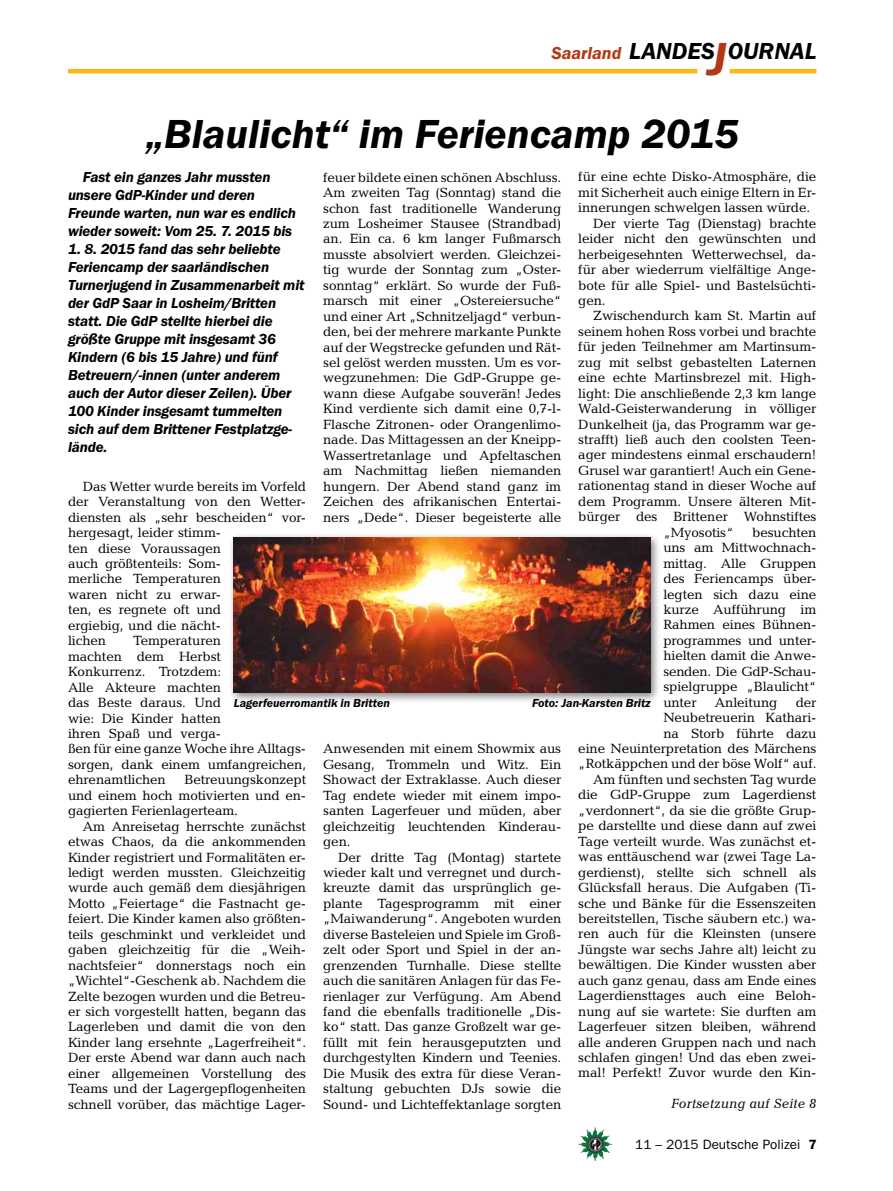
<style>
.page{position:relative;width:893px;height:1191px;background:#fff}
.page>*{position:absolute;margin:0;border:0;box-sizing:border-box;transform-origin:0 0}
.t1{font:italic 600 42px "Franklin Gothic Itc T";color:#000}
.t2{font:italic 600 24px "Franklin Gothic Itc T";color:#000}
.t3{font:italic 600 18px "Franklin Gothic Itc T";color:#b33916}
.t4{font:italic 600 15px/18px "Franklin Gothic Itc T";letter-spacing:-.01em;color:#000}
.t5{font:13.5px/15.5px "Candida";letter-spacing:-.01em;color:#000;text-align:justify}
.t6{font:13.5px "Franklin Gothic";color:#000}
.t7{font:italic 13.5px "Candida";color:#000}
.t8{font:italic 600 12px "Franklin Gothic Itc T";color:#000}
.s1{font-size:48px;color:#b33916}
.s2{font-weight:600}
</style>
<div class="page">
<img style="left:578px;top:1127px;width:17px;height:25px">
<hr style="left:730px;top:69px;width:86px;height:4px;background:#fdb913">
<hr style="left:68px;top:69px;width:629px;height:4px;background:#fdb913">
<div style="left:229px;top:532px;width:433px;height:172px;background:#000;opacity:.5"></div>
<img style="left:234px;top:538px;width:417px;height:154px">
<h3 class="t3" style="left:551px;top:42px;width:71px">Saarland</h3>
<h2 class="t2" style="left:629px;top:37px;width:189px">LANDES<span class="s1">J</span>OURNAL</h2>
<h1 class="t1" style="left:146px;top:109px;width:594px">„Blaulicht“ im Feriencamp 2015</h1>
<p class="t5" style="left:323px;top:169px;width:240px">feuer bildete einen schönen Abschluss.<br>Am zweiten Tag (Sonntag) stand die schon fast traditionelle Wanderung zum Losheimer Stausee (Strandbad) an. Ein ca. 6 km langer Fußmarsch musste absolviert werden. Gleichzei&shy;tig wurde der Sonntag zum „Oster&shy;sonntag“ erklärt. So wurde der Fuß&shy;marsch mit einer „Ostereiersuche“ und einer Art „Schnitzeljagd“ verbun&shy;den, bei der mehrere markante Punkte auf der Wegstrecke gefunden und Rät&shy;sel gelöst werden mussten. Um es vor&shy;wegzunehmen: Die GdP-Gruppe ge&shy;wann diese Aufgabe souverän! Jedes Kind verdiente sich damit eine 0,7-l-Flasche Zitronen- oder Orangenlimo&shy;nade. Das Mittagessen an der Kneipp-Wassertretanlage und Apfeltaschen am Nachmittag ließen niemanden hungern. Der Abend stand ganz im Zeichen des afrikanischen Entertai&shy;ners „Dede“. Dieser begeisterte alle</p>
<p class="t5" style="left:578px;top:169px;width:240px">für eine echte Disko-Atmosphäre, die</p>
<p class="t5" style="left:578px;top:184px;width:240px">mit Sicherheit auch einige Eltern in Er-</p>
<p class="t5" style="left:578px;top:200px;width:233px">innerungen schwelgen lassen würde.</p>
<p class="t5" style="left:593px;top:215px;width:225px">Der vierte Tag (Dienstag) brachte</p>
<p class="t5" style="left:578px;top:231px;width:240px">leider nicht den gewünschten und</p>
<p class="t5" style="left:578px;top:246px;width:240px">herbeigesehnten Wetterwechsel, da-</p>
<p class="t5" style="left:578px;top:262px;width:240px">für aber wiederrum vielfältige Ange-</p>
<p class="t5" style="left:578px;top:277px;width:240px">bote für alle Spiel- und Bastelsüchti-</p>
<p class="t5" style="left:578px;top:293px;width:29px">gen.</p>
<p class="t5" style="left:593px;top:308px;width:225px">Zwischendurch kam St. Martin auf</p>
<p class="t5" style="left:578px;top:323px;width:240px">seinem hohen Ross vorbei und brachte</p>
<p class="t5" style="left:578px;top:339px;width:240px">für jeden Teilnehmer am Martinsum-</p>
<p class="t5" style="left:578px;top:354px;width:240px">zug mit selbst gebastelten Laternen</p>
<p class="t5" style="left:578px;top:370px;width:240px">eine echte Martinsbrezel mit. High-</p>
<p class="t5" style="left:578px;top:385px;width:240px">light: Die anschließende 2,3 km lange</p>
<p class="t5" style="left:578px;top:401px;width:240px">Wald-Geisterwanderung in völliger</p>
<p class="t5" style="left:578px;top:416px;width:240px">Dunkelheit (ja, das Programm war ge-</p>
<p class="t5" style="left:578px;top:432px;width:240px">strafft) ließ auch den coolsten Teen-</p>
<p class="t5" style="left:578px;top:447px;width:240px">ager mindestens einmal erschaudern!</p>
<p class="t5" style="left:578px;top:462px;width:240px">Grusel war garantiert! Auch ein Gene-</p>
<p class="t5" style="left:578px;top:478px;width:240px">rationentag stand in dieser Woche auf</p>
<p class="t5" style="left:578px;top:493px;width:240px">dem Programm. Unsere älteren Mit-</p>
<p class="t5" style="left:578px;top:509px;width:240px">bürger des Brittener Wohnstiftes</p>
<p class="t5" style="left:663px;top:524px;width:72px">„Myosotis“</p>
<p class="t4" style="left:68px;top:168px;width:229px;text-indent:15px">Fast ein ganzes Jahr mussten unsere GdP-Kinder und deren<br>Freunde warten, nun war es endlich wieder soweit: Vom 25. 7. 2015 bis</p>
<p class="t4" style="left:68px;top:240px;width:238px">1. 8. 2015 fand das sehr beliebte<br>Feriencamp der saarländischen<br>Turnerjugend in Zusammenarbeit mit der GdP Saar in Losheim/Britten statt. Die GdP stellte hierbei die größte Gruppe mit insgesamt 36<br>Kindern (6 bis 15 Jahre) und fünf<br>Betreuern/-innen (unter anderem auch der Autor dieser Zeilen). Über<br>100 Kinder insgesamt tummelten sich auf dem Brittener Festplatzge&shy;lände.</p>
<p class="t5" style="left:68px;top:478px;width:240px;text-align:left;text-indent:15px">Das Wetter wurde bereits im Vorfeld der Veranstaltung von den Wetter&shy;diensten als „sehr bescheiden“ vor&shy;hergesagt, leider stimm-<br>ten diese Voraussagen<br>auch größtenteils: Som-<br>merliche Temperaturen<br>waren nicht zu erwar-<br>ten, es regnete oft und<br>ergiebig, und die nächt-<br>lichen</p>
<p class="t5" style="left:663px;top:524px;width:155px;text-indent:89px">besuchten uns am Mittwochnach&shy;mittag. Alle Gruppen des Feriencamps über&shy;legten sich dazu eine kurze Aufführung im Rahmen eines Bühnen&shy;programmes und unter&shy;hielten damit die Anwe&shy;senden. Die GdP-Schau&shy;spielgruppe „Blaulicht“ unter</p>
<p class="t5" style="left:68px;top:633px;width:240px;text-align:left;text-indent:65px">Temperaturen<br>machten dem Herbst<br>Konkurrenz. Trotzdem:<br>Alle Akteure machten<br>das Beste daraus. Und<br>wie: Die Kinder hatten<br>ihren Spaß und verga-<br>ßen für eine ganze Woche ihre Alltags&shy;sorgen, dank einem umfangreichen, ehrenamtlichen</p>
<p class="t5" style="left:578px;top:694px;width:240px;text-align:right">der<br>Neubetreuerin Kathari-<br>na Storb führte dazu<br>eine Neuinterpretation des Märchens „Rotkäppchen und der böse Wolf“ auf.<br>Am fünften und sechsten Tag wurde die GdP-Gruppe zum Lagerdienst „verdonnert“, da sie die größte Grup&shy;pe darstellte und diese dann auf zwei Tage verteilt wurde. Was zunächst et&shy;was enttäuschend war (zwei Tage La&shy;gerdienst), stellte sich schnell als Glücksfall heraus. Die Aufgaben (Ti&shy;sche und Bänke für die Essenszeiten bereitstellen, Tische säubern etc.) wa&shy;ren auch für die Kleinsten (unsere Jüngste war sechs Jahre alt) leicht zu bewältigen. Die Kinder wussten aber auch ganz genau, dass am Ende eines Lagerdiensttages auch eine Beloh&shy;nung auf sie wartete: Sie durften am Lagerfeuer sitzen bleiben, während alle anderen Gruppen nach und nach schlafen gingen! Und das eben zwei&shy;mal! Perfekt! Zuvor wurde den Kin-</p>
<p class="t7" style="left:671px;top:1096px;width:147px">Fortsetzung auf Seite 8</p>
<p class="t5" style="left:715px;top:694px;width:64px">Anleitung</p>
<p class="t8" style="left:234px;top:696px;width:158px">Lagerfeuerromantik in Britten</p>
<p class="t8" style="left:532px;top:696px;width:120px">Foto: Jan-Karsten Britz</p>
<p class="t5" style="left:323px;top:741px;width:240px">Anwesenden mit einem Showmix aus Gesang, Trommeln und Witz. Ein Showact der Extraklasse. Auch dieser Tag endete wieder mit einem impo&shy;santen Lagerfeuer und müden, aber gleichzeitig leuchtenden Kinderau&shy;gen.</p>
<p class="t5" style="left:323px;top:849px;width:240px;text-indent:15px">Der dritte Tag (Montag) startete wieder kalt und verregnet und durch&shy;kreuzte damit das ursprünglich ge&shy;plante Tagesprogramm mit einer „Maiwanderung“. Angeboten wurden diverse Basteleien und Spiele im Groß&shy;zelt oder Sport und Spiel in der an&shy;grenzenden Turnhalle. Diese stellte auch die sanitären Anlagen für das Fe&shy;rienlager zur Verfügung. Am Abend fand die ebenfalls traditionelle „Dis&shy;ko“ statt. Das ganze Großzelt war ge&shy;füllt mit fein herausgeputzten und durchgestylten Kindern und Teenies.<br>Die Musik des extra für diese Veran&shy;staltung gebuchten DJs sowie die Sound- und Lichteffektanlage sorgten</p>
<p class="t5" style="left:68px;top:772px;width:240px;text-indent:116px">Betreuungskonzept und einem hoch motivierten und en&shy;gagierten Ferienlagerteam.</p>
<p class="t5" style="left:68px;top:818px;width:240px;text-indent:15px">Am Anreisetag herrschte zunächst etwas Chaos, da die ankommenden Kinder registriert und Formalitäten er&shy;ledigt werden mussten. Gleichzeitig wurde auch gemäß dem diesjährigen Motto „Feiertage“ die Fastnacht ge&shy;feiert. Die Kinder kamen also größten&shy;teils geschminkt und verkleidet und gaben gleichzeitig für die „Weih&shy;nachtsfeier“ donnerstags noch ein „Wichtel“-Geschenk ab. Nachdem die Zelte bezogen wurden und die Betreu&shy;er sich vorgestellt hatten, begann das Lagerleben und damit die von den Kinder lang ersehnte „Lagerfreiheit“.<br>Der erste Abend war dann auch nach einer allgemeinen Vorstellung des Teams und der Lagergepflogenheiten schnell vorüber, das mächtige Lager-</p>
<p class="t6" style="left:635px;top:1136px;width:183px">11 – 2015 Deutsche Polizei <span class="s2">7</span></p>
</div>
